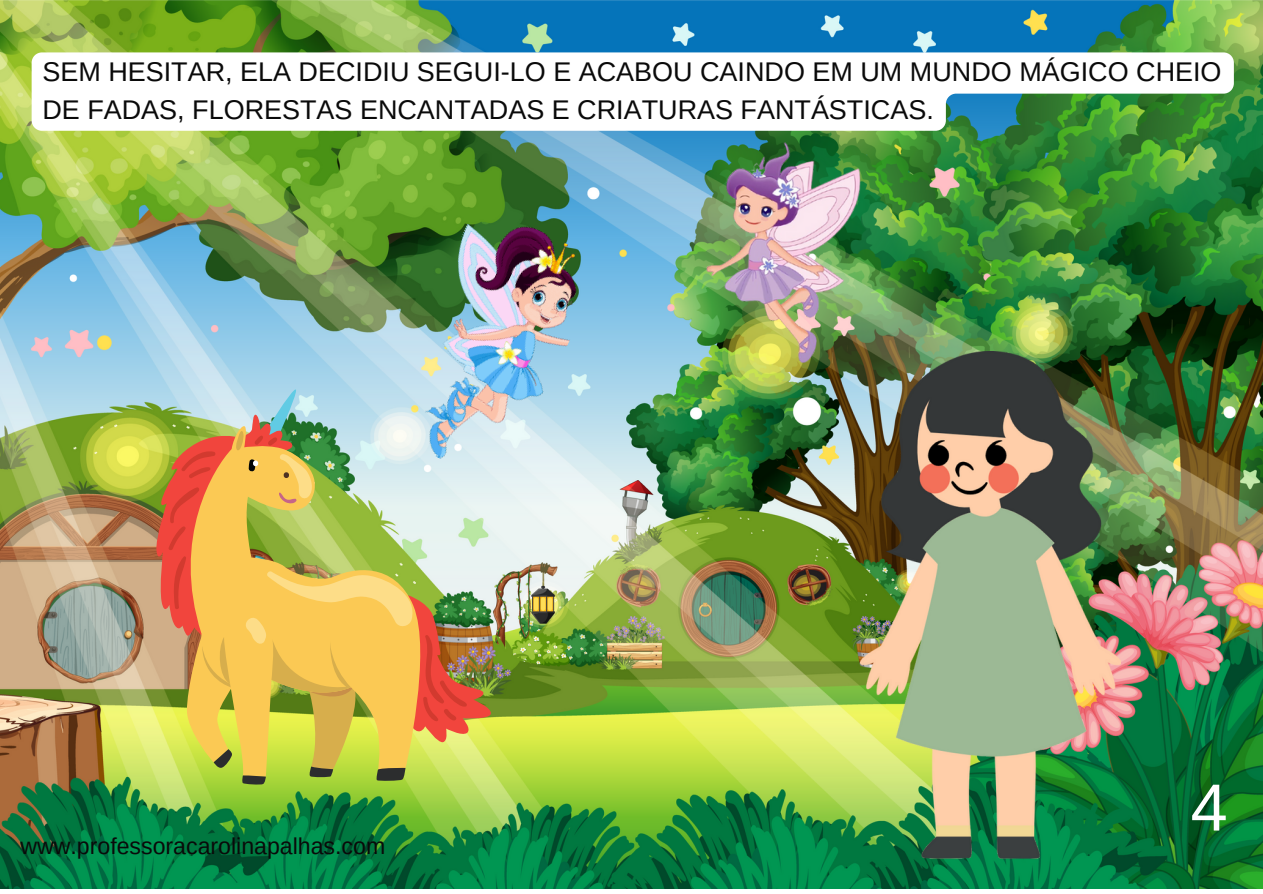
<style>
.page{position:relative;width:1263px;height:894px;background:#fff}
.page>*{position:absolute;margin:0;border:0;box-sizing:border-box;transform-origin:0 0}
.t1{font:66.6px "Arimo";color:#fff}
.t2{font:27px/37px "Arimo";color:#0a0a0a}
.t3{font:23.1px "Arimo";color:#0a0a0a}
</style>
<div class="page">
<img style="left:0;top:0;width:1263px;height:887px">
<img style="left:861px;top:351px;width:260px;height:509px">
<img style="left:707px;top:142px;width:154px;height:220px">
<img style="left:370px;top:201px;width:237px;height:286px">
<svg style="left:155px;top:385px;width:337px;height:400px;background:#d0bd74"></svg>
<svg style="left:32px;top:52px;width:1202px;height:79px"></svg>
<p class="t2" style="left:42px;top:54px;width:1181px">SEM HESITAR, ELA DECIDIU SEGUI-LO E ACABOU CAINDO EM UM MUNDO MÁGICO CHEIO<br>DE FADAS, FLORESTAS ENCANTADAS E CRIATURAS FANTÁSTICAS.</p>
<p class="t3" style="left:20px;top:833px;width:366px">www.professoracarolinapalhas.com</p>
<h1 class="t1" style="left:1191px;top:770px;width:39px">4</h1>
</div>
